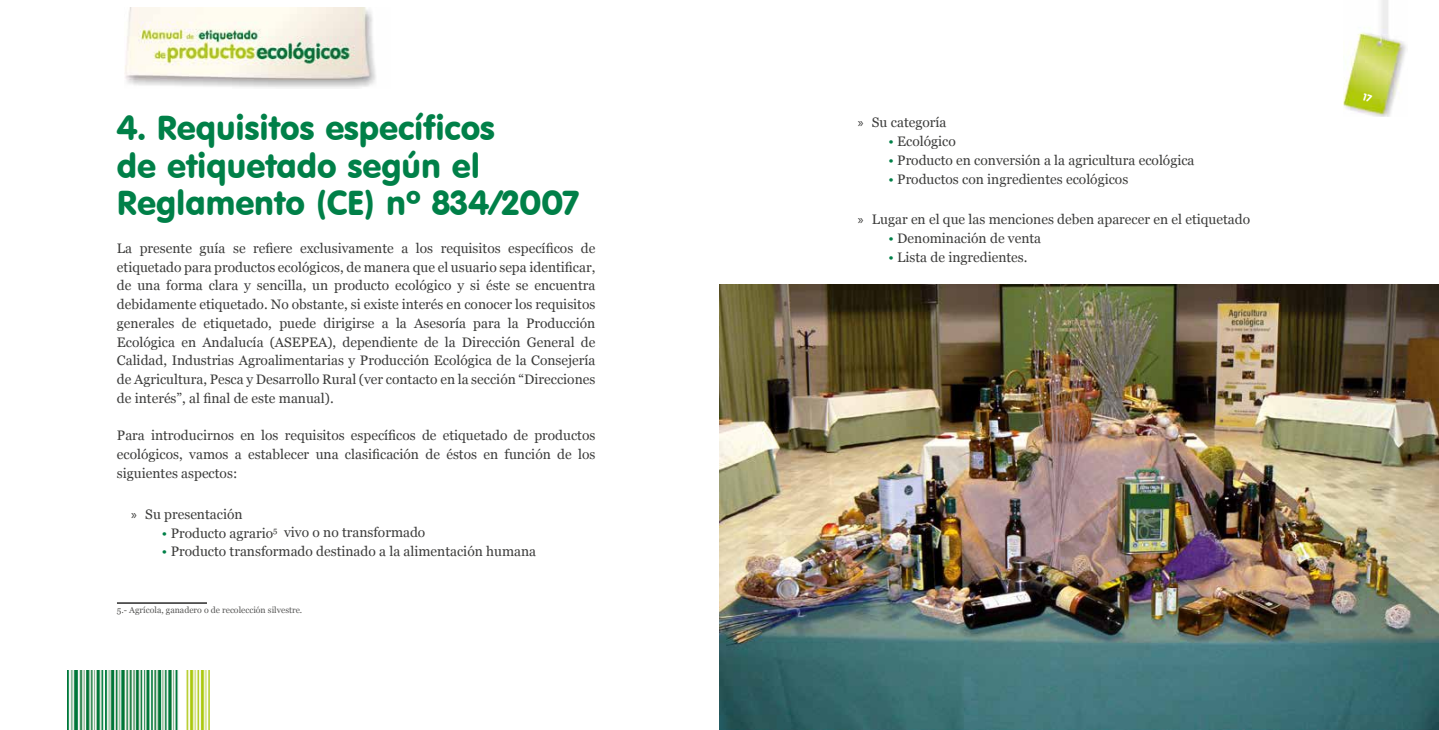
<style>
.page{position:relative;width:1439px;height:730px;background:#fff}
.page>*{position:absolute;margin:0;border:0;box-sizing:border-box;transform-origin:0 0}
.t1{font:33.75px/37.5px "VAG Rounded BT";color:#008048}
.t2{font:13.75px/18.8px "Georgia";color:#3c3c3b;text-align:justify}
.t3{font:8.75px "Georgia";color:#575756}
.s1{font-family:"Myriad Pro"}
.s2{color:#008048}
</style>
<div class="page">
<img style="left:124px;top:8px;width:252px;height:80px">
<img style="left:1344px;top:0;width:62px;height:117px">
<img style="left:68px;top:671px;width:141px;height:59px">
<hr style="left:117px;top:602px;width:90px;height:2px;background:#000">
<img style="left:719px;top:284px;width:720px;height:446px">
<svg style="left:1362px;top:93px;width:10px;height:10px"></svg>
<h1 class="t1" style="left:117px;top:109px;width:464px">4. Requisitos específicos<br>de etiquetado según el<br>Reglamento (CE) nº 834/2007</h1>
<p class="t2" style="left:117px;top:239px;width:480px">La presente guía se refiere exclusivamente a los requisitos específicos de etiquetado para productos ecológicos, de manera que el usuario sepa identificar, de una forma clara y sencilla, un producto ecológico y si éste se encuentra debidamente etiquetado. No obstante, si existe interés en conocer los requisitos generales de etiquetado, puede dirigirse a la Asesoría para la Producción Ecológica en Andalucía (ASEPEA), dependiente de la Dirección General de Calidad, Industrias Agroalimentarias y Producción Ecológica de la Consejería de Agricultura, Pesca y Desarrollo Rural (ver contacto en la sección “Direcciones de interés”, al final de este manual).</p>
<p class="t2" style="left:117px;top:427px;width:480px">Para introducirnos en los requisitos específicos de etiquetado de productos ecológicos, vamos a establecer una clasificación de éstos en función de los siguientes aspectos:</p>
<p class="t2" style="left:131px;top:505px;width:113px"><span class="s1">»</span> Su presentación</p>
<p class="t2" style="left:162px;top:524px;width:265px"><span class="s2">•</span> Producto agrario<sup>5</sup> vivo o no transformado</p>
<p class="t2" style="left:162px;top:542px;width:376px"><span class="s2">•</span> Producto transformado destinado a la alimentación humana</p>
<p class="t3" style="left:117px;top:605px;width:187px">5.- Agrícola, ganadero o de recolección silvestre.</p>
<p class="t2" style="left:857px;top:114px;width:90px"><span class="s1">»</span> Su categoría</p>
<p class="t2" style="left:888px;top:132px;width:69px"><span class="s2">•</span> Ecológico</p>
<p class="t2" style="left:888px;top:151px;width:307px"><span class="s2">•</span> Producto en conversión a la agricultura ecológica</p>
<p class="t2" style="left:888px;top:170px;width:241px"><span class="s2">•</span> Productos con ingredientes ecológicos</p>
<p class="t2" style="left:857px;top:211px;width:394px"><span class="s1">»</span> Lugar en el que las menciones deben aparecer en el etiquetado</p>
<p class="t2" style="left:888px;top:229px;width:154px"><span class="s2">•</span> Denominación de venta</p>
<p class="t2" style="left:888px;top:248px;width:140px"><span class="s2">•</span> Lista de ingredientes.</p>
</div>
